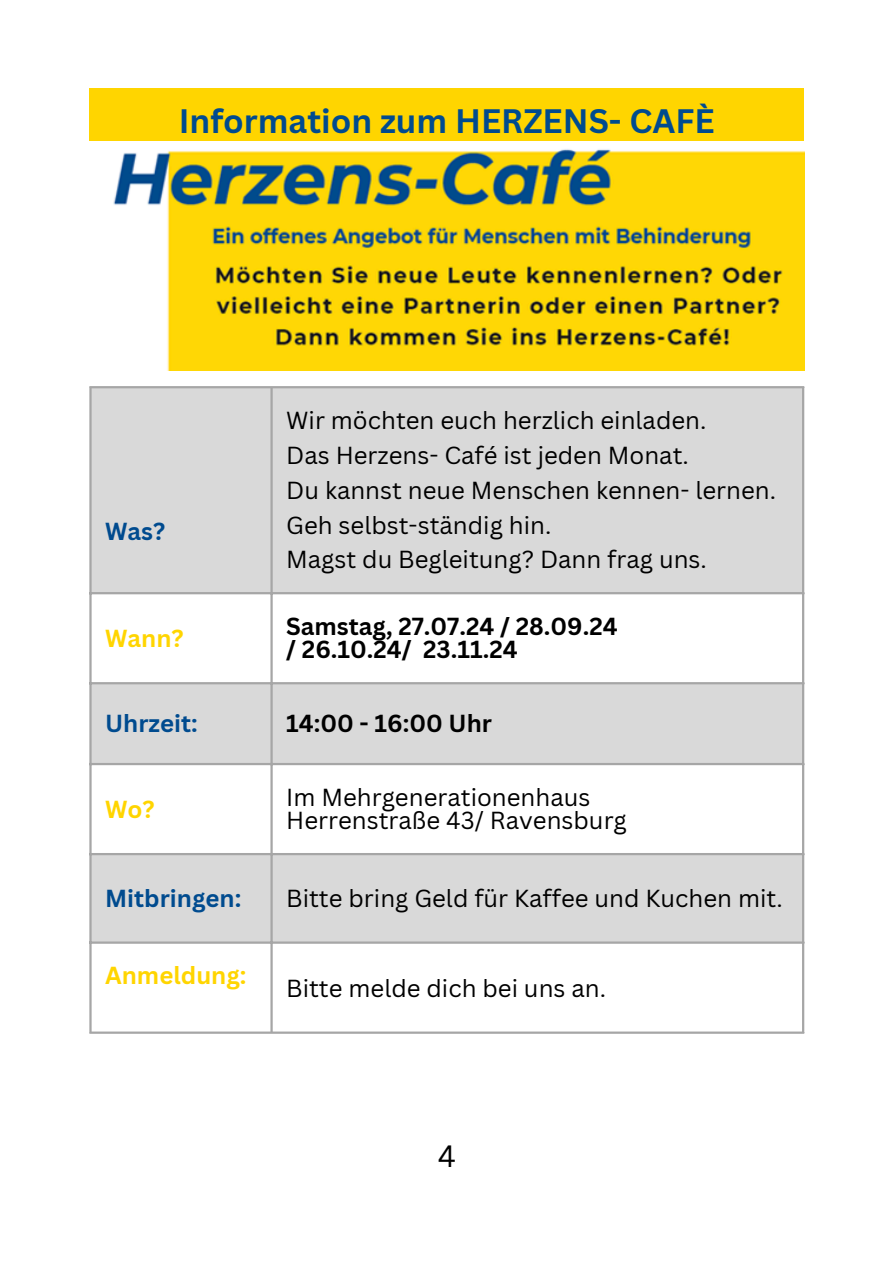
<style>
.page{position:relative;width:894px;height:1264px;background:#fff}
.page>*{position:absolute;margin:0;border:0;box-sizing:border-box;transform-origin:0 0}
.t1{font:700 33px "Canva Sans";color:#004b8f}
.t2{font:30px "Canva Sans";color:#000}
.t3{font:24px "Canva Sans";color:#000}
.t4{font:700 24px "Canva Sans";color:#000}
.t5{font:700 24px "Canva Sans";color:#004b8f}
.t6{font:700 24px "Canva Sans";color:#ffd500}
</style>
<div class="page">
<div style="left:89px;top:89px;width:715px;height:65px;background:#ffd500"></div>
<img style="left:89px;top:141px;width:715px;height:230px">
<div style="left:92px;top:388px;width:709px;height:204px;background:#d9d9d9"></div>
<svg style="left:92px;top:594px;width:709px;height:437px"></svg>
<hr style="left:89px;top:388px;width:3px;height:643px;background:#a6a6a6">
<hr style="left:270px;top:388px;width:2px;height:643px;background:#a6a6a6">
<hr style="left:801px;top:388px;width:3px;height:643px;background:#a6a6a6">
<hr style="left:89px;top:386px;width:715px;height:2px;background:#a6a6a6">
<hr style="left:89px;top:592px;width:715px;height:2px;background:#a6a6a6">
<hr style="left:89px;top:682px;width:715px;height:2px;background:#a6a6a6">
<hr style="left:89px;top:763px;width:715px;height:2px;background:#a6a6a6">
<hr style="left:89px;top:853px;width:715px;height:2px;background:#a6a6a6">
<hr style="left:89px;top:941px;width:715px;height:2px;background:#a6a6a6">
<hr style="left:89px;top:1031px;width:715px;height:2px;background:#a6a6a6">
<p class="t1" style="left:179px;top:98px;width:537px">Information zum HERZENS- CAFÈ</p>
<p class="t5" style="left:105px;top:515px;width:62px">Was?</p>
<p class="t3" style="left:286px;top:403px;width:421px">Wir möchten euch herzlich einladen.</p>
<p class="t3" style="left:286px;top:438px;width:404px">Das Herzens- Café ist jeden Monat.</p>
<p class="t3" style="left:286px;top:473px;width:491px">Du kannst neue Menschen kennen- lernen.</p>
<p class="t3" style="left:286px;top:508px;width:266px">Geh selbst-ständig hin.</p>
<p class="t3" style="left:286px;top:543px;width:422px">Magst du Begleitung? Dann frag uns.</p>
<p class="t6" style="left:105px;top:621px;width:80px">Wann?</p>
<p class="t4" style="left:286px;top:609px;width:333px">Samstag, 27.07.24 / 28.09.24</p>
<p class="t4" style="left:286px;top:633px;width:233px">/ 26.10.24/ 23.11.24</p>
<p class="t5" style="left:105px;top:706px;width:94px">Uhrzeit:</p>
<p class="t4" style="left:286px;top:706px;width:207px">14:00 - 16:00 Uhr</p>
<p class="t6" style="left:105px;top:792px;width:51px">Wo?</p>
<p class="t3" style="left:286px;top:780px;width:305px">Im Mehrgenerationenhaus</p>
<p class="t3" style="left:286px;top:803px;width:342px">Herrenstraße 43/ Ravensburg</p>
<p class="t5" style="left:105px;top:881px;width:138px">Mitbringen:</p>
<p class="t3" style="left:286px;top:881px;width:498px">Bitte bring Geld für Kaffee und Kuchen mit.</p>
<p class="t6" style="left:105px;top:958px;width:143px">Anmeldung:</p>
<p class="t3" style="left:286px;top:971px;width:321px">Bitte melde dich bei uns an.</p>
<p class="t2" style="left:437px;top:1134px;width:20px">4</p>
</div>
